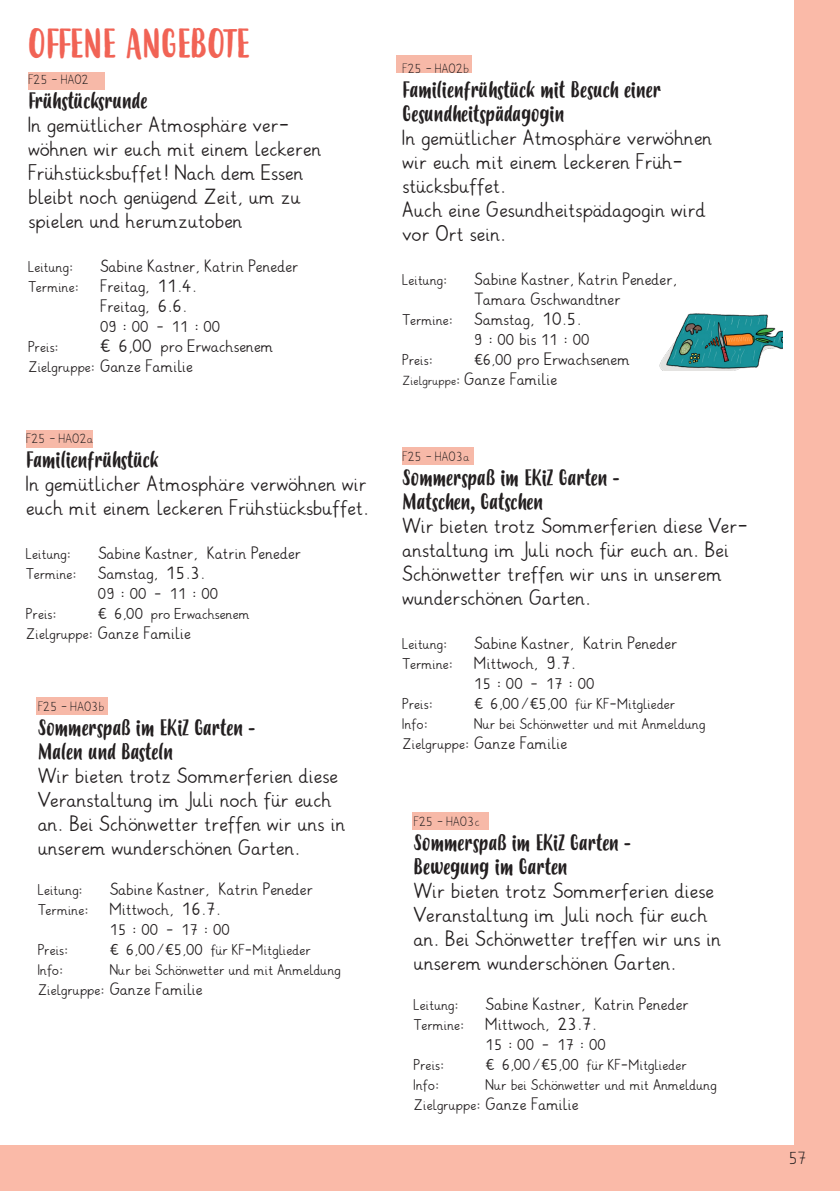
<style>
.page{position:relative;width:840px;height:1191px;background:#fff}
.page>*{position:absolute;margin:0;border:0;box-sizing:border-box;transform-origin:0 0}
.t1{font:40px "Budidaya";color:#f16355}
.t2{font:22px/24px "Budidaya";color:#231f20}
.t3{font:20px/24px "Grundschrift";color:#231f20}
.t4{font:16px/20px "Grundschrift";color:#231f20}
.t5{font:300 16px "Grundschrift";color:#231f20}
.t6{font:14px "Grundschrift";color:#231f20}
.t7{font:300 12px "Grundschrift";color:#231f20}
.s1{font-size:14px}
.s2{font-size:16px}
.s3{font-size:12px}
</style>
<div class="page">
<div style="left:0;top:1145px;width:839px;height:46px;background:#fabaa8"></div>
<div style="left:794px;top:0;width:45px;height:1191px;background:#fabaa8"></div>
<div style="left:26px;top:430px;width:67px;height:17px;background:#f7b9a8"></div>
<div style="left:396px;top:55px;width:75px;height:17px;background:#f7b9a8"></div>
<div style="left:28px;top:72px;width:77px;height:17px;background:#f7b9a8"></div>
<div style="left:412px;top:812px;width:77px;height:17px;background:#f7b9a8"></div>
<div style="left:402px;top:447px;width:71px;height:17px;background:#f7b9a8"></div>
<div style="left:36px;top:697px;width:72px;height:17px;background:#f7b9a8"></div>
<img style="left:659px;top:313px;width:122px;height:57px">
<p class="t1" style="left:28px;top:21px;width:222px">OFFENE ANGEBOTE</p>
<p class="t7" style="left:28px;top:72px;width:62px">F25-HA02</p>
<p class="t2" style="left:28px;top:90px;width:120px">Frühstücksrunde</p>
<p class="t3" style="left:28px;top:113px;width:294px">In gemütlicher Atmosphäre ver&shy;wöhnen wir euch mit einem leckeren<br>Frühstücksbuffet! Nach dem Essen bleibt noch genügend Zeit, um zu spielen und herumzutoben</p>
<p class="t6" style="left:28px;top:259px;width:46px">Leitung:</p>
<p class="t4" style="left:100px;top:257px;width:199px">Sabine Kastner, Katrin Peneder</p>
<p class="t6" style="left:28px;top:279px;width:52px">Termine:</p>
<p class="t4" style="left:100px;top:277px;width:98px">Freitag, 11.4.</p>
<p class="t4" style="left:100px;top:297px;width:89px">Freitag, 6.6.</p>
<p class="t6" style="left:100px;top:319px;width:122px">09:00 - 11:00</p>
<p class="t6" style="left:28px;top:339px;width:32px">Preis:</p>
<p class="t4" style="left:100px;top:337px;width:174px">€ 6,00 pro Erwachsenem</p>
<p class="t4" style="left:28px;top:357px;width:166px"><span class="s1">Zielgruppe:</span> Ganze Familie</p>
<p class="t7" style="left:26px;top:431px;width:68px">F25-HA02a</p>
<p class="t2" style="left:26px;top:449px;width:134px">Familienfrühstück</p>
<p class="t3" style="left:26px;top:472px;width:344px">In gemütlicher Atmosphäre verwöhnen wir euch mit einem leckeren Frühstücksbuffet.</p>
<p class="t6" style="left:26px;top:545px;width:46px">Leitung:</p>
<p class="t4" style="left:98px;top:543px;width:204px">Sabine Kastner, Katrin Peneder</p>
<p class="t6" style="left:26px;top:565px;width:52px">Termine:</p>
<p class="t4" style="left:98px;top:563px;width:109px">Samstag, 15.3.</p>
<p class="t6" style="left:98px;top:585px;width:122px">09:00 - 11:00</p>
<p class="t6" style="left:26px;top:605px;width:32px">Preis:</p>
<p class="t6" style="left:98px;top:605px;width:153px">€ 6,00 pro Erwachsenem</p>
<p class="t4" style="left:26px;top:623px;width:166px"><span class="s1">Zielgruppe:</span> Ganze Familie</p>
<p class="t7" style="left:38px;top:699px;width:68px">F25-HA03b</p>
<p class="t2" style="left:38px;top:716px;width:218px">Sommerspaß im EKiZ Garten -<br>Malen und Basteln</p>
<p class="t3" style="left:38px;top:763px;width:309px">Wir bieten trotz Sommerferien diese Veranstaltung im Juli noch für euch an. Bei Schönwetter treffen wir uns in unserem wunderschönen Garten.</p>
<p class="t6" style="left:38px;top:881px;width:46px">Leitung:</p>
<p class="t4" style="left:110px;top:879px;width:204px">Sabine Kastner, Katrin Peneder</p>
<p class="t6" style="left:38px;top:901px;width:52px">Termine:</p>
<p class="t4" style="left:110px;top:899px;width:113px">Mittwoch, 16.7.</p>
<p class="t6" style="left:110px;top:921px;width:122px">15:00 - 17:00</p>
<p class="t6" style="left:38px;top:941px;width:32px">Preis:</p>
<p class="t6" style="left:110px;top:941px;width:202px">€ 6,00/€5,00 für KF-Mitglieder</p>
<p class="t6" style="left:38px;top:961px;width:27px">Info:</p>
<p class="t6" style="left:110px;top:961px;width:232px">Nur bei Schönwetter und mit Anmeldung</p>
<p class="t4" style="left:38px;top:979px;width:166px"><span class="s1">Zielgruppe:</span> Ganze Familie</p>
<p class="t7" style="left:402px;top:61px;width:68px">F25-HA02b</p>
<p class="t2" style="left:402px;top:78px;width:260px">Familienfrühstück mit Besuch einer<br>Gesundheitspädagogin</p>
<p class="t3" style="left:402px;top:126px;width:311px">In gemütlicher Atmosphäre verwöhnen wir euch mit einem leckeren Früh&shy;stücksbuffet.</p>
<p class="t3" style="left:402px;top:198px;width:304px">Auch eine Gesundheitspädagogin wird vor Ort sein.</p>
<p class="t6" style="left:402px;top:271px;width:46px">Leitung:</p>
<p class="t4" style="left:474px;top:269px;width:204px">Sabine Kastner, Katrin Peneder,<br>Tamara Gschwandtner</p>
<p class="t6" style="left:402px;top:311px;width:52px">Termine:</p>
<p class="t4" style="left:474px;top:309px;width:109px">Samstag, 10.5.</p>
<p class="t6" style="left:474px;top:331px;width:117px">9:00 <span class="s2">bis</span> 11:00</p>
<p class="t6" style="left:402px;top:351px;width:32px">Preis:</p>
<p class="t4" style="left:474px;top:349px;width:157px"><span class="s1">€6,00</span> pro Erwachsenem</p>
<p class="t4" style="left:402px;top:369px;width:156px"><span class="s3">Zielgruppe</span><span class="s1">:</span> Ganze Familie</p>
<p class="t7" style="left:402px;top:449px;width:68px">F25-HA03a</p>
<p class="t2" style="left:402px;top:466px;width:218px">Sommerspaß im EKiZ Garten -<br>Matschen, Gatschen</p>
<p class="t3" style="left:402px;top:514px;width:348px">Wir bieten trotz Sommerferien diese Ver&shy;anstaltung im Juli noch für euch an. Bei Schönwetter treffen wir uns in unserem wunderschönen Garten.</p>
<p class="t6" style="left:402px;top:635px;width:46px">Leitung:</p>
<p class="t4" style="left:474px;top:633px;width:204px">Sabine Kastner, Katrin Peneder</p>
<p class="t6" style="left:402px;top:655px;width:52px">Termine:</p>
<p class="t4" style="left:474px;top:653px;width:103px">Mittwoch, 9.7.</p>
<p class="t6" style="left:474px;top:675px;width:122px">15:00 - 17:00</p>
<p class="t6" style="left:402px;top:695px;width:32px">Preis:</p>
<p class="t6" style="left:474px;top:695px;width:202px">€ 6,00/€5,00 für KF-Mitglieder</p>
<p class="t6" style="left:402px;top:715px;width:27px">Info:</p>
<p class="t6" style="left:474px;top:715px;width:232px">Nur bei Schönwetter und mit Anmeldung</p>
<p class="t4" style="left:402px;top:733px;width:166px"><span class="s1">Zielgruppe:</span> Ganze Familie</p>
<p class="t7" style="left:413px;top:814px;width:67px">F25-HA03c</p>
<p class="t2" style="left:413px;top:832px;width:218px">Sommerspaß im EKiZ Garten -<br>Bewegung im Garten</p>
<p class="t3" style="left:413px;top:879px;width:309px">Wir bieten trotz Sommerferien diese Veranstaltung im Juli noch für euch an. Bei Schönwetter treffen wir uns in unserem wunderschönen Garten.</p>
<p class="t6" style="left:413px;top:996px;width:46px">Leitung:</p>
<p class="t4" style="left:485px;top:994px;width:204px">Sabine Kastner, Katrin Peneder</p>
<p class="t6" style="left:413px;top:1016px;width:52px">Termine:</p>
<p class="t4" style="left:485px;top:1014px;width:113px">Mittwoch, 23.7.</p>
<p class="t6" style="left:485px;top:1036px;width:122px">15:00 - 17:00</p>
<p class="t6" style="left:413px;top:1056px;width:32px">Preis:</p>
<p class="t6" style="left:485px;top:1056px;width:202px">€ 6,00/€5,00 für KF-Mitglieder</p>
<p class="t6" style="left:413px;top:1076px;width:27px">Info:</p>
<p class="t6" style="left:485px;top:1076px;width:232px">Nur bei Schönwetter und mit Anmeldung</p>
<p class="t4" style="left:413px;top:1094px;width:166px"><span class="s1">Zielgruppe:</span> Ganze Familie</p>
<p class="t5" style="left:788px;top:1148px;width:20px">57</p>
</div>
